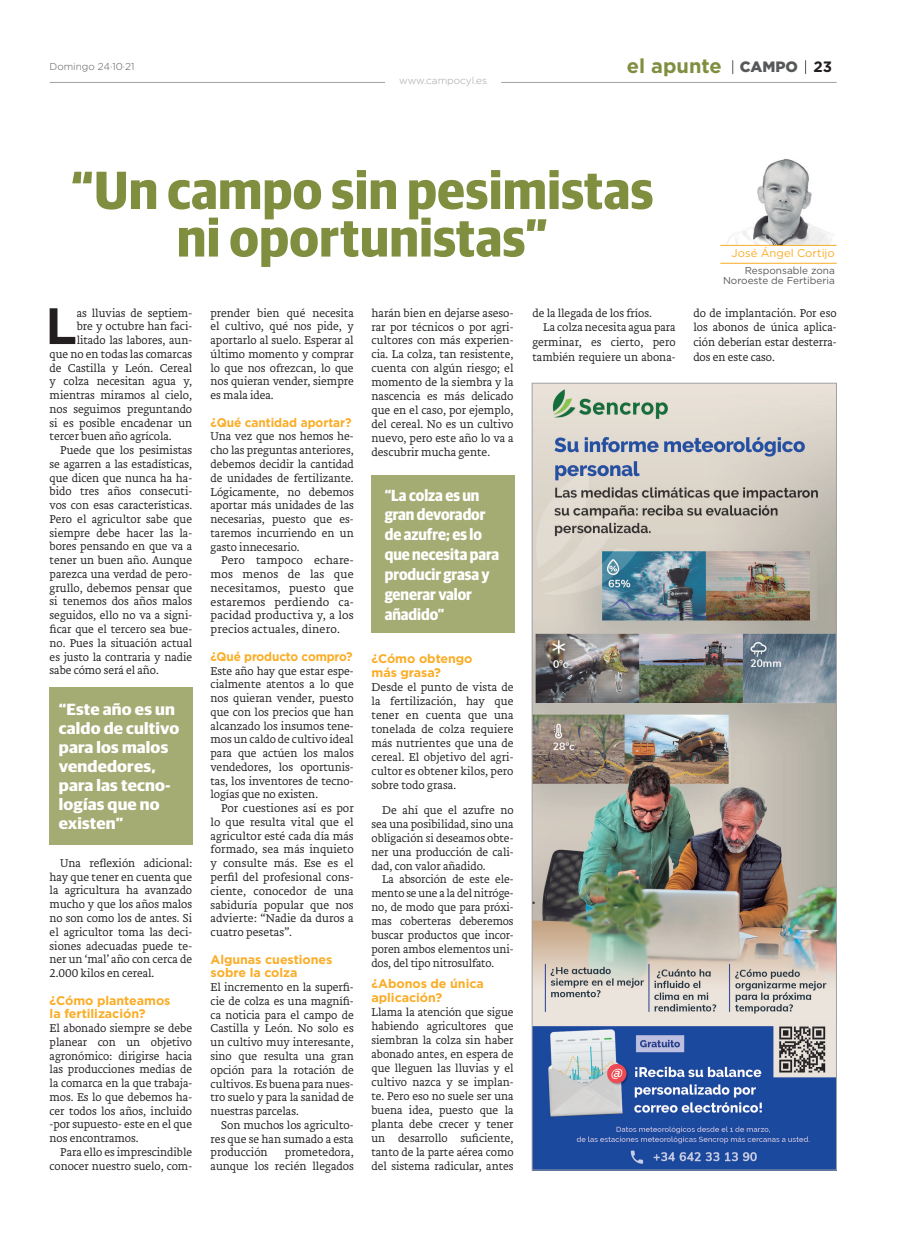
<style>
.page{position:relative;width:904px;height:1234px;background:#fff}
.page>*{position:absolute;margin:0;border:0;box-sizing:border-box;transform-origin:0 0}
.t1{font:700 53.75px/47.5px "Guardian Sans Narr";letter-spacing:.01em;color:#7f8e3f;text-align:center}
.t2{font:700 51px "Gotham";color:#231f20}
.t3{font:700 20px "Gotham";color:#7f8e3f}
.t4{font:700 16.25px/19.1px "Guardian Sans Narr";letter-spacing:.01em;color:#fff;scale:1.11 1}
.t5{font:700 16.12px/19.9px "Guardian Sans Narr";color:#fff}
.t6{font:900 15px "Gotham";color:#57585a}
.t7{font:700 12.5px/13.8px "Gotham";letter-spacing:-.005em;color:#faad27}
.t8{font:700 12.5px "Gotham";letter-spacing:-.005em;color:#faad27;scale:.95 1}
.t9{font:700 12.5px "Gotham";letter-spacing:-.005em;color:#faad27;scale:.94 1}
.t10{font:200 11.75px/13.8px "Brioni Text Std";letter-spacing:-.005em;color:#231f20;text-align:justify}
.t11{font:200 11.75px/13.8px "Brioni Text Std";letter-spacing:-.005em;color:#231f20;text-align:justify;scale:1.04 1}
.t12{font:11.25px "Gotham";color:#faad27}
.t13{font:10px/10px "Gotham";color:#57585a;text-align:right}
.t14{font:300 10px "Gotham";color:#57585a}
.t15{font:300 10px "Gotham";color:#a0a1a5}
.s1{font-weight:700;color:#231f20}
</style>
<div class="page">
<svg style="left:732px;top:60px;width:1px;height:14px"></svg>
<svg style="left:805px;top:60px;width:1px;height:14px"></svg>
<hr style="left:50px;top:82px;width:335px;height:1px;background:#a0a1a5">
<hr style="left:501px;top:82px;width:335px;height:1px;background:#a0a1a5">
<div style="left:371px;top:475px;width:143px;height:157px;background:#a5ac73"></div>
<img style="left:720px;top:158px;width:114px;height:87px">
<hr style="left:720px;top:263px;width:116px;height:1px;background:#faad27">
<hr style="left:720px;top:245px;width:116px;height:1px;background:#faad27">
<div style="left:50px;top:687px;width:143px;height:157px;background:#a5ac73"></div>
<img style="left:534px;top:385px;width:300px;height:782px">
<h3 class="t3" style="left:627px;top:52px;width:96px">el apunte</h3>
<p class="t14" style="left:50px;top:60px;width:86px">Domingo 24·10·21</p>
<p class="t6" style="left:739px;top:58px;width:94px">CAMPO <span class="s1">23</span></p>
<p class="t15" style="left:399px;top:75px;width:89px">www.campocyl.es</p>
<h1 class="t1" style="left:71px;top:162px;width:584px">“Un campo sin pesimistas ni oportunistas”</h1>
<h2 class="t2" style="left:45px;top:292px;width:33px">L</h2>
<p class="t10" style="left:77px;top:306px;width:117px">as lluvias de septiem-</p>
<p class="t10" style="left:77px;top:320px;width:117px">bre y octubre han faci-</p>
<p class="t10" style="left:77px;top:333px;width:117px">litado las labores, aun-</p>
<p class="t10" style="left:50px;top:347px;width:144px">que no en todas las comarcas</p>
<p class="t10" style="left:50px;top:361px;width:144px">de Castilla y León. Cereal</p>
<p class="t10" style="left:50px;top:375px;width:144px">y colza necesitan agua y,</p>
<p class="t10" style="left:50px;top:388px;width:144px">mientras miramos al cielo,</p>
<p class="t10" style="left:50px;top:402px;width:144px">nos seguimos preguntando</p>
<p class="t10" style="left:50px;top:416px;width:144px">si es posible encadenar un</p>
<p class="t10" style="left:50px;top:430px;width:123px">tercer buen año agrícola.</p>
<p class="t10" style="left:60px;top:443px;width:133px">Puede que los pesimistas</p>
<p class="t10" style="left:50px;top:457px;width:144px">se agarren a las estadísticas,</p>
<p class="t10" style="left:50px;top:471px;width:144px">que dicen que nunca ha ha-</p>
<p class="t10" style="left:50px;top:485px;width:144px">bido tres años consecuti-</p>
<p class="t10" style="left:50px;top:498px;width:144px">vos con esas características.</p>
<p class="t10" style="left:50px;top:512px;width:144px">Pero el agricultor sabe que</p>
<p class="t10" style="left:50px;top:526px;width:144px">siempre debe hacer las la-</p>
<p class="t10" style="left:50px;top:540px;width:144px">bores pensando en que va a</p>
<p class="t10" style="left:50px;top:553px;width:144px">tener un buen año. Aunque</p>
<p class="t10" style="left:50px;top:567px;width:144px">parezca una verdad de pero-</p>
<p class="t10" style="left:50px;top:581px;width:144px">grullo, debemos pensar que</p>
<p class="t10" style="left:50px;top:595px;width:144px">si tenemos dos años malos</p>
<p class="t10" style="left:50px;top:608px;width:144px">seguidos, ello no va a signi-</p>
<p class="t10" style="left:50px;top:622px;width:144px">ficar que el tercero sea bue-</p>
<p class="t10" style="left:50px;top:636px;width:144px">no. Pues la situación actual</p>
<p class="t10" style="left:50px;top:650px;width:144px">es justo la contraria y nadie</p>
<p class="t10" style="left:50px;top:663px;width:111px">sabe cómo será el año.</p>
<h3 class="t4" style="left:59px;top:698px;width:110px">“Este año es un caldo de cultivo para los malos vendedores, para las tecno&shy;logías que no existen”</h3>
<p class="t10" style="left:50px;top:856px;width:144px;text-indent:11px">Una reflexión adicional: hay que tener en cuenta que la agricultura ha avanzado mucho y que los años malos no son como los de antes. Si el agricultor toma las deci&shy;siones adecuadas puede te&shy;ner un ‘mal’ año con cerca de 2.000 kilos en cereal.</p>
<p class="t7" style="left:50px;top:992px;width:122px">¿Cómo planteamos la fertilización?</p>
<p class="t10" style="left:50px;top:1021px;width:144px">El abonado siempre se debe planear con un objetivo agronómico: dirigirse hacia las producciones medias de la comarca en la que trabaja&shy;mos. Es lo que debemos ha&shy;cer todos los años, incluido -por supuesto- este en el que nos encontramos.</p>
<p class="t10" style="left:50px;top:1145px;width:144px;text-align:right">Para ello es imprescindible conocer nuestro suelo, com-</p>
<p class="t10" style="left:210px;top:306px;width:145px">prender bien qué necesita el cultivo, qué nos pide, y aportarlo al suelo. Esperar al último momento y comprar lo que nos ofrezcan, lo que nos quieran vender, siempre es mala idea.</p>
<p class="t8" style="left:210px;top:414px;width:150px">¿Qué cantidad aportar?</p>
<p class="t10" style="left:210px;top:430px;width:145px">Una vez que nos hemos he&shy;cho las preguntas anteriores, debemos decidir la cantidad de unidades de fertilizante.<br>Lógicamente, no debemos aportar más unidades de las necesarias, puesto que es&shy;taremos incurriendo en un gasto innecesario.</p>
<p class="t11" style="left:210px;top:554px;width:139px;text-indent:11px">Pero tampoco echare&shy;mos menos de las que necesitamos, puesto que estaremos perdiendo ca&shy;pacidad productiva y, a los precios actuales, dinero.</p>
<p class="t9" style="left:210px;top:648px;width:153px">¿Qué producto compro?</p>
<p class="t10" style="left:210px;top:664px;width:145px">Este año hay que estar espe&shy;cialmente atentos a lo que nos quieran vender, puesto que con los precios que han alcanzado los insumos tene&shy;mos un caldo de cultivo ideal para que actúen los malos vendedores, los oportunis&shy;tas, los inventores de tecno&shy;logías que no existen.</p>
<p class="t10" style="left:210px;top:801px;width:145px;text-indent:11px">Por cuestiones así es por lo que resulta vital que el agricultor esté cada día más formado, sea más inquieto y consulte más. Ese es el perfil del profesional cons&shy;ciente, conocedor de una sabiduría popular que nos advierte: “Nadie da duros a cuatro pesetas”.</p>
<p class="t7" style="left:210px;top:952px;width:123px">Algunas cuestiones sobre la colza</p>
<p class="t10" style="left:210px;top:980px;width:145px">El incremento en la superfi&shy;cie de colza es una magnífi&shy;ca noticia para el campo de Castilla y León. No solo es un cultivo muy interesante, sino que resulta una gran opción para la rotación de cultivos. Es buena para nues&shy;tro suelo y para la sanidad de nuestras parcelas.</p>
<p class="t10" style="left:210px;top:1118px;width:145px;text-indent:11px">Son muchos los agriculto&shy;res que se han sumado a esta producción</p>
<p class="t10" style="left:210px;top:1145px;width:145px;text-align:right">prometedora,<br>aunque los recién llegados</p>
<p class="t10" style="left:371px;top:306px;width:144px">harán bien en dejarse aseso&shy;rar por técnicos o por agri&shy;cultores con más experien&shy;cia. La colza, tan resistente, cuenta con algún riesgo; el momento de la siembra y la nascencia es más delicado que en el caso, por ejemplo, del cereal. No es un cultivo nuevo, pero este año lo va a descubrir mucha gente.</p>
<h3 class="t5" style="left:385px;top:483px;width:116px">“La colza es un gran devorador de azufre; es lo que necesita para producir grasa y generar valor añadido”</h3>
<p class="t7" style="left:371px;top:651px;width:103px">¿Cómo obtengo más grasa?</p>
<p class="t10" style="left:371px;top:680px;width:144px">Desde el punto de vista de la fertilización, hay que tener en cuenta que una tonelada de colza requiere más nutrientes que una de cereal. El objetivo del agri&shy;cultor es obtener kilos, pero sobre todo grasa.</p>
<p class="t10" style="left:371px;top:802px;width:144px;text-indent:11px">De ahí que el azufre no sea una posibilidad, sino una obligación si deseamos obte&shy;ner una producción de cali&shy;dad, con valor añadido.</p>
<p class="t10" style="left:371px;top:872px;width:144px;text-indent:11px">La absorción de este ele&shy;mento se une a la del nitróge&shy;no, de modo que para próxi&shy;mas coberteras deberemos buscar productos que incor&shy;poren ambos elementos uni&shy;dos, del tipo nitrosulfato.</p>
<p class="t7" style="left:371px;top:976px;width:114px">¿Abonos de única aplicación?</p>
<p class="t10" style="left:371px;top:1005px;width:144px">Llama la atención que sigue habiendo agricultores que siembran la colza sin haber abonado antes, en espera de que lleguen las lluvias y el cultivo nazca y se implan&shy;te. Pero eso no suele ser una buena idea, puesto que la planta debe crecer y tener un desarrollo suficiente, tanto de la parte aérea como del sistema radicular, antes</p>
<p class="t10" style="left:532px;top:306px;width:121px">de la llegada de los fríos.</p>
<p class="t10" style="left:543px;top:321px;width:134px">La colza necesita agua para</p>
<p class="t10" style="left:532px;top:336px;width:145px">germinar, es cierto, pero</p>
<p class="t10" style="left:532px;top:350px;width:145px">también requiere un abona-</p>
<p class="t12" style="left:731px;top:245px;width:105px">José Ángel Cortijo</p>
<p class="t13" style="left:723px;top:265px;width:113px">Responsable zona<br>Noroeste de Fertiberia</p>
<p class="t10" style="left:693px;top:305px;width:145px;line-height:14.8px">do de implantación. Por eso los abonos de única aplica&shy;ción deberían estar desterra&shy;dos en este caso.</p>
</div>
